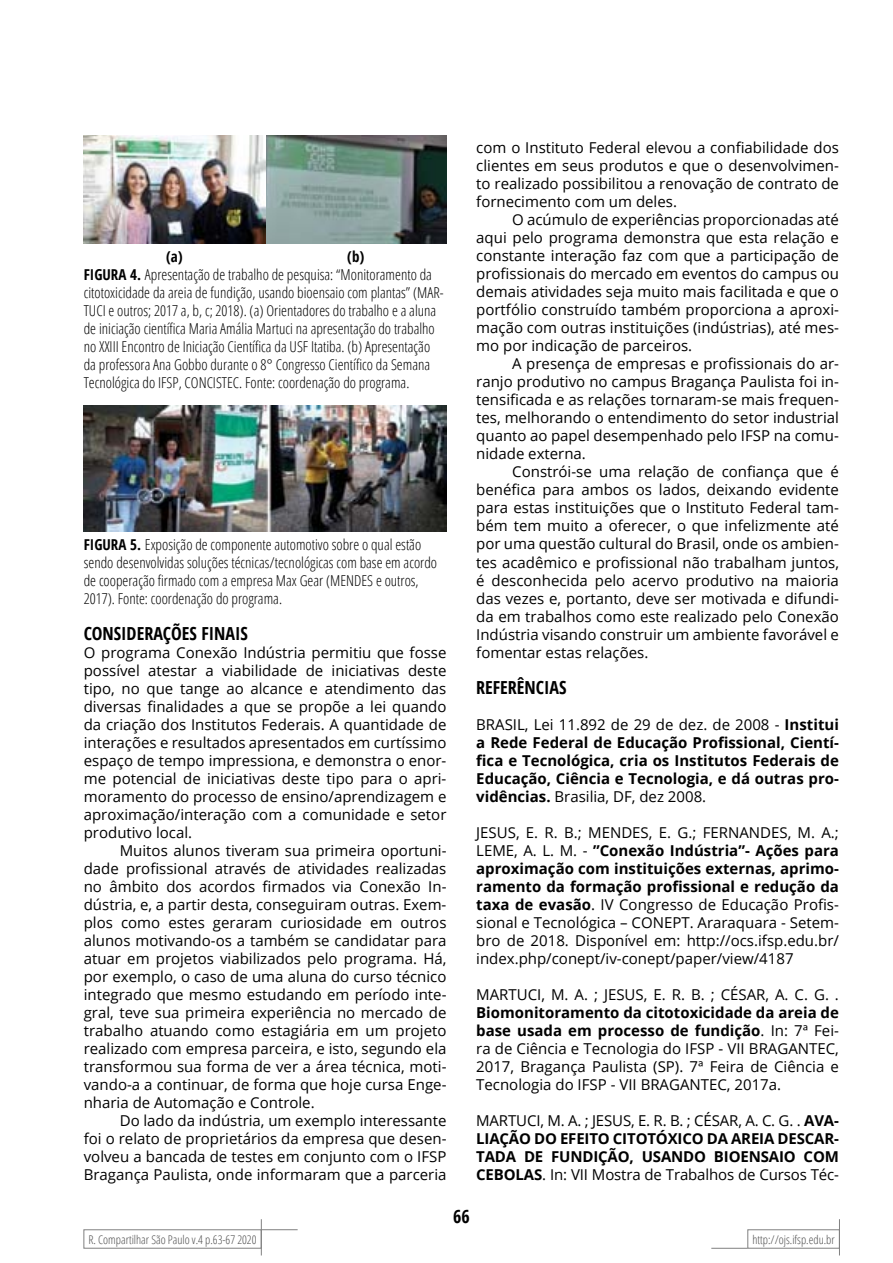
<style>
.page{position:relative;width:893px;height:1263px;background:#fff}
.page>*{position:absolute;margin:0;border:0;box-sizing:border-box;transform-origin:0 0}
.t1{font:700 condensed 18px "Open Sans";color:#000}
.t2{font:15px/18px "Open Sans";color:#000;text-align:justify}
.t3{font:300 condensed 15px/18px "Open Sans";color:#000}
.t4{font:700 15px/18px "Open Sans";letter-spacing:-.005em;color:#000;text-align:justify}
.t5{font:700 condensed 15px "Open Sans";color:#000}
.t6{font:300 condensed 12px "Open Sans";color:#4d4d4d}
.s1{font-weight:700}
.s2{font-weight:400}
</style>
<div class="page">
<img style="left:84px;top:405px;width:362px;height:126px">
<img style="left:84px;top:136px;width:362px;height:108px">
<div style="left:747px;top:1229px;width:93px;height:19px;border:1px solid #808080"></div>
<hr style="left:839px;top:1219px;width:1px;height:36px;background:#808080">
<hr style="left:711px;top:1248px;width:37px;height:1px;background:#808080">
<div style="left:83px;top:1229px;width:179px;height:19px;border:1px solid #808080"></div>
<hr style="left:261px;top:1219px;width:1px;height:36px;background:#808080">
<hr style="left:261px;top:1229px;width:37px;height:1px;background:#808080">
<p class="t5" style="left:166px;top:246px;width:18px">(a)</p>
<p class="t5" style="left:347px;top:246px;width:19px">(b)</p>
<p class="t3" style="left:84px;top:265px;width:361px"><span class="s1">FIGURA 4.</span> Apresentação de trabalho de pesquisa: “Monitoramento da citotoxicidade da areia de fundição, usando bioensaio com plantas” (MAR-TUCI e outros; 2017 a, b, c; 2018). (a) Orientadores do trabalho e a aluna de iniciação científica Maria Amália Martuci na apresentação do trabalho no XXIII Encontro de Iniciação Científica da USF Itatiba. (b) Apresentação da professora Ana Gobbo durante o 8° Congresso Científico da Semana Tecnológica do IFSP, CONCISTEC. Fonte: coordenação do programa.</p>
<p class="t3" style="left:84px;top:535px;width:355px"><span class="s1">FIGURA 5.</span> Exposição de componente automotivo sobre o qual estão sendo desenvolvidas soluções técnicas/tecnológicas com base em acordo de cooperação firmado com a empresa Max Gear (MENDES e outros, 2017). Fonte: coordenação do programa.</p>
<p class="t1" style="left:84px;top:620px;width:166px">CONSIDERAÇÕES FINAIS</p>
<p class="t2" style="left:84px;top:643px;width:364px">O programa Conexão Indústria permitiu que fosse possível atestar a viabilidade de iniciativas deste tipo, no que tange ao alcance e atendimento das diversas finalidades a que se propõe a lei quando da criação dos Institutos Federais. A quantidade de interações e resultados apresentados em curtíssimo espaço de tempo impressiona, e demonstra o enor&shy;me potencial de iniciativas deste tipo para o apri&shy;moramento do processo de ensino/aprendizagem e aproximação/interação com a comunidade e setor produtivo local.</p>
<p class="t2" style="left:84px;top:841px;width:364px;text-indent:36px">Muitos alunos tiveram sua primeira oportuni&shy;dade profissional através de atividades realizadas no âmbito dos acordos firmados via Conexão In&shy;dústria, e, a partir desta, conseguiram outras. Exem&shy;plos como estes geraram curiosidade em outros alunos motivando-os a também se candidatar para atuar em projetos viabilizados pelo programa. Há, por exemplo, o caso de uma aluna do curso técnico integrado que mesmo estudando em período inte&shy;gral, teve sua primeira experiência no mercado de trabalho atuando como estagiária em um projeto realizado com empresa parceira, e isto, segundo ela transformou sua forma de ver a área técnica, moti&shy;vando-a a continuar, de forma que hoje cursa Enge&shy;nharia de Automação e Controle.</p>
<p class="t2" style="left:84px;top:1111px;width:364px;text-indent:36px">Do lado da indústria, um exemplo interessante foi o relato de proprietários da empresa que desen&shy;volveu a bancada de testes em conjunto com o IFSP Bragança Paulista, onde informaram que a parceria</p>
<p class="t2" style="left:476px;top:139px;width:364px">com o Instituto Federal elevou a confiabilidade dos clientes em seus produtos e que o desenvolvimen&shy;to realizado possibilitou a renovação de contrato de fornecimento com um deles.</p>
<p class="t2" style="left:476px;top:211px;width:364px;text-indent:36px">O acúmulo de experiências proporcionadas até aqui pelo programa demonstra que esta relação e constante interação faz com que a participação de profissionais do mercado em eventos do campus ou demais atividades seja muito mais facilitada e que o portfólio construído também proporciona a aproxi&shy;mação com outras instituições (indústrias), até mes&shy;mo por indicação de parceiros.</p>
<p class="t2" style="left:476px;top:355px;width:364px;text-indent:36px">A presença de empresas e profissionais do ar&shy;ranjo produtivo no campus Bragança Paulista foi in&shy;tensificada e as relações tornaram-se mais frequen&shy;tes, melhorando o entendimento do setor industrial quanto ao papel desempenhado pelo IFSP na comu&shy;nidade externa.</p>
<p class="t2" style="left:476px;top:463px;width:364px;text-indent:36px">Constrói-se uma relação de confiança que é benéfica para ambos os lados, deixando evidente para estas instituições que o Instituto Federal tam&shy;bém tem muito a oferecer, o que infelizmente até por uma questão cultural do Brasil, onde os ambien&shy;tes acadêmico e profissional não trabalham juntos, é desconhecida pelo acervo produtivo na maioria das vezes e, portanto, deve ser motivada e difundi&shy;da em trabalhos como este realizado pelo Conexão Indústria visando construir um ambiente favorável e fomentar estas relações.</p>
<p class="t1" style="left:476px;top:674px;width:92px">REFERÊNCIAS</p>
<p class="t4" style="left:476px;top:715px;width:364px"><span class="s2">BRASIL, Lei 11.892 de 29 de dez. de 2008 -</span> Institui a Rede Federal de Educação Profissional, Cientí&shy;fica e Tecnológica, cria os Institutos Federais de Educação, Ciência e Tecnologia, e dá outras pro&shy;vidências. <span class="s2">Brasilia, DF, dez 2008.</span></p>
<p class="t2" style="left:476px;top:823px;width:364px">JESUS, E. R. B.; MENDES, E. G.; FERNANDES, M. A.; LEME, A. L. M. - <span class="s1">”Conexão Indústria”- Ações para aproximação com instituições externas, aprimo&shy;ramento da formação profissional e redução da taxa de evasão</span>. IV Congresso de Educação Profis&shy;sional e Tecnológica – CONEPT. Araraquara - Setem&shy;bro de 2018. Disponível em: http://ocs.ifsp.edu.br/ index.php/conept/iv-conept/paper/view/4187</p>
<p class="t2" style="left:476px;top:985px;width:364px">MARTUCI, M. A. ; JESUS, E. R. B. ; CÉSAR, A. C. G. .</p>
<p class="t2" style="left:476px;top:1003px;width:364px"><span class="s1">Biomonitoramento da citotoxicidade da areia de base usada em processo de fundição</span>. In: 7ª Fei&shy;ra de Ciência e Tecnologia do IFSP - VII BRAGANTEC, 2017, Bragança Paulista (SP). 7ª Feira de Ciência e Tecnologia do IFSP - VII BRAGANTEC, 2017a.</p>
<p class="t4" style="left:476px;top:1111px;width:364px"><span class="s2">MARTUCI, M. A. ; JESUS, E. R. B. ; CÉSAR, A. C. G. .</span> AVA-LIAÇÃO DO EFEITO CITOTÓXICO DA AREIA DESCAR-TADA DE FUNDIÇÃO, USANDO BIOENSAIO COM CEBOLAS<span class="s2">. In: VII Mostra de Trabalhos de Cursos Téc-</span></p>
<p class="t1" style="left:453px;top:1204px;width:18px">66</p>
<p class="t6" style="left:88px;top:1231px;width:170px">R. Compartilhar São Paulo v.4 p.63-67 2020</p>
<p class="t6" style="left:752px;top:1231px;width:84px">http://ojs.ifsp.edu.br</p>
</div>
